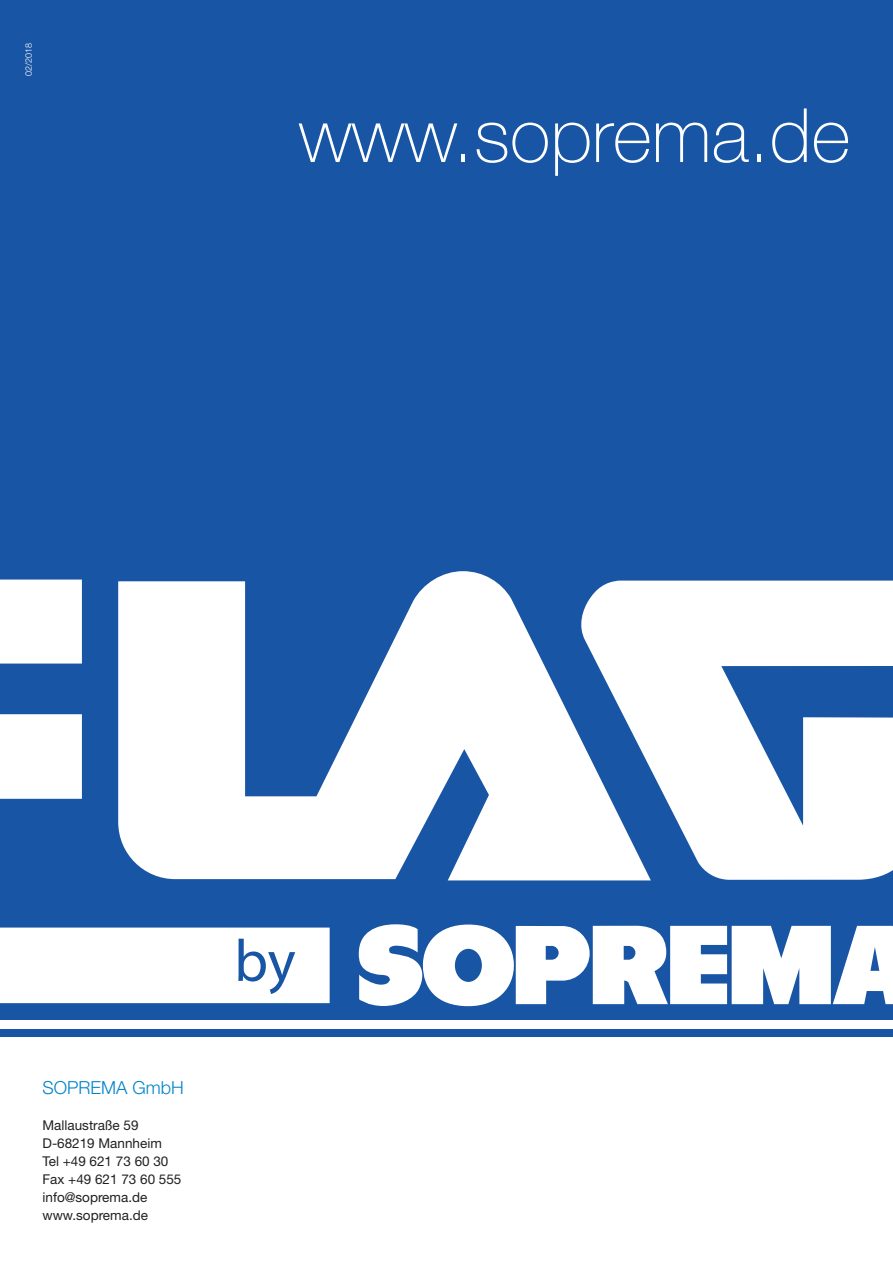
<style>
.page{position:relative;width:893px;height:1263px;background:#fff}
.page>*{position:absolute;margin:0;border:0;box-sizing:border-box;transform-origin:0 0}
.t1{font:100 75px "Helvetica Neue LT Std";color:#fff}
.t2{font:300 18px "Helvetica Neue LT Std";color:#0084ca}
.t3{font:13.5px/18px "Helvetica Neue LT Std";color:#231f20}
.t4{font:300 9px "Helvetica Neue LT Std";color:#fff}
</style>
<div class="page">
<div style="left:0;top:0;width:893px;height:1039px;background:#1855a5"></div>
<div style="left:0;top:1020px;width:893px;height:9px;background:#fff"></div>
<div style="left:0;top:1037px;width:893px;height:226px;background:#fff"></div>
<svg style="left:118px;top:571px;width:533px;height:309px;fill:#fff"></svg>
<svg style="left:577px;top:581px;width:316px;height:299px;fill:#fff"></svg>
<svg style="left:0;top:579px;width:82px;height:220px"></svg>
<svg style="left:359px;top:924px;width:534px;height:82px"></svg>
<div style="left:0;top:927px;width:330px;height:76px;background:#fff"></div>
<p class="t4" style="left:23px;top:76px;width:35px;rotate:-90deg">02/2018</p>
<h1 class="t1" style="left:299px;top:92px;width:553px">www.soprema.de</h1>
<h2 class="t2" style="left:43px;top:1077px;width:143px">SOPREMA GmbH</h2>
<p class="t3" style="left:43px;top:1116px;width:140px">Mallaustraße 59<br>D-68219 Mannheim<br>Tel +49 621 73 60 30<br>Fax +49 621 73 60 555 info@soprema.de www.soprema.de</p>
</div>
